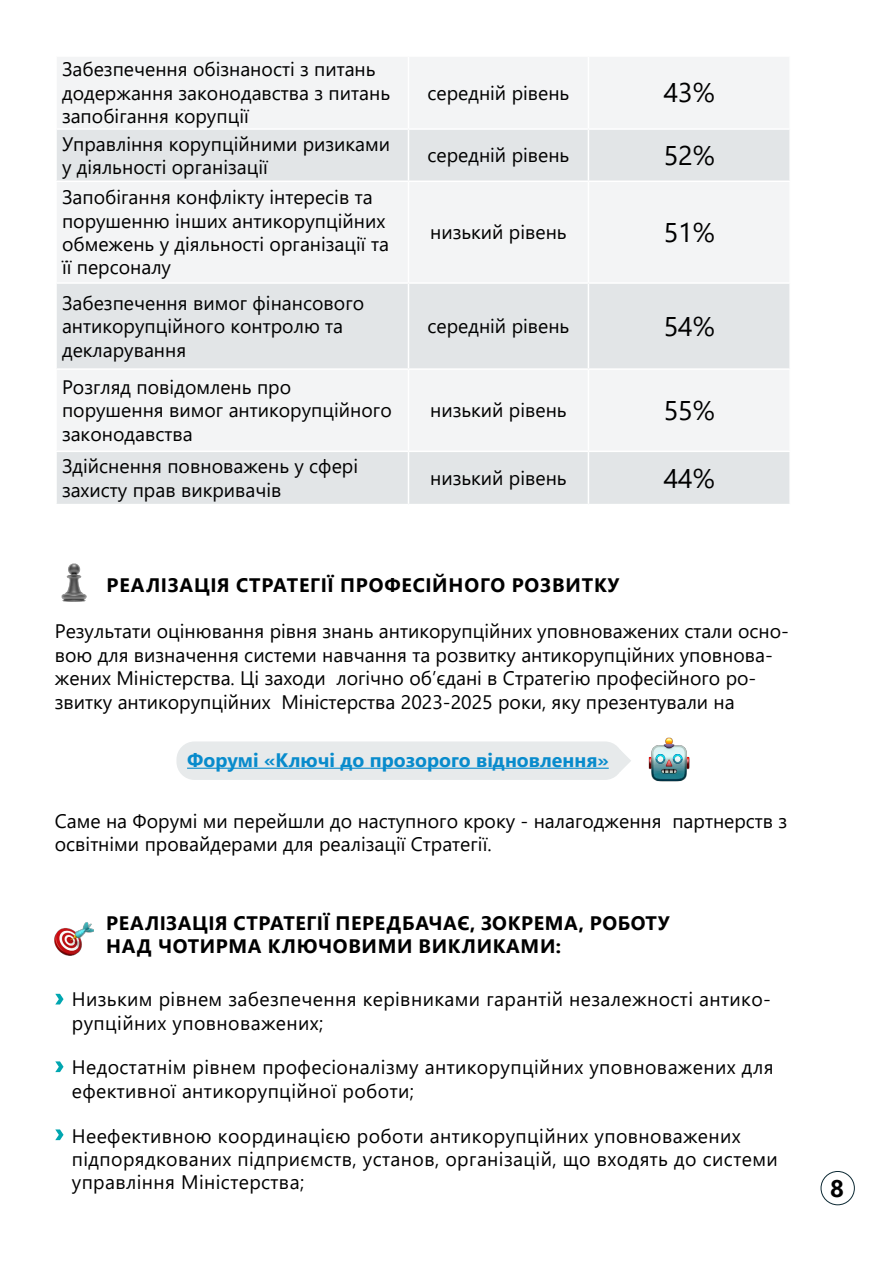
<style>
.page{position:relative;width:893px;height:1263px;background:#fff}
.page>*{position:absolute;margin:0;border:0;box-sizing:border-box;transform-origin:0 0}
.t1{font:27px "Segoe UI";color:#000}
.t2{font:700 24px "Segoe UI";color:#000}
.t3{font:19.5px/23.4px "Segoe UI";color:#000}
.t4{font:19.5px/23.4px "Segoe UI";letter-spacing:.02em;color:#000}
.t5{font:700 19.5px/23.4px "Segoe UI";letter-spacing:.035em;color:#000}
.t6{font:700 19.5px "Segoe UI";color:#088bcc}
</style>
<div class="page">
<div style="left:176px;top:741px;width:447px;height:39px;background:#e7eaeb;border-radius:18px"></div>
<svg style="left:620px;top:751px;width:11px;height:21px"></svg>
<div style="left:57px;top:57px;width:732px;height:71px;background:#f3f4f5"></div>
<svg style="left:57px;top:130px;width:732px;height:374px;fill:#e4e7e8"></svg>
<hr style="left:408px;top:57px;width:1px;height:71px;background:#fff">
<hr style="left:588px;top:57px;width:1px;height:71px;background:#fff">
<hr style="left:408px;top:130px;width:1px;height:51px;background:#fff">
<hr style="left:588px;top:130px;width:1px;height:51px;background:#fff">
<hr style="left:55px;top:181px;width:353px;height:1px;background:#fff">
<hr style="left:408px;top:181px;width:180px;height:1px;background:#fff">
<hr style="left:408px;top:182px;width:1px;height:100px;background:#fff">
<hr style="left:588px;top:181px;width:203px;height:1px;background:#fff">
<hr style="left:588px;top:182px;width:1px;height:100px;background:#fff">
<hr style="left:55px;top:282px;width:353px;height:2px;background:#fff">
<hr style="left:408px;top:282px;width:180px;height:2px;background:#fff">
<hr style="left:408px;top:284px;width:1px;height:84px;background:#fff">
<hr style="left:588px;top:282px;width:203px;height:2px;background:#fff">
<hr style="left:588px;top:284px;width:1px;height:84px;background:#fff">
<hr style="left:55px;top:368px;width:353px;height:2px;background:#fff">
<hr style="left:408px;top:368px;width:180px;height:2px;background:#fff">
<hr style="left:408px;top:370px;width:1px;height:81px;background:#fff">
<hr style="left:588px;top:368px;width:203px;height:2px;background:#fff">
<hr style="left:588px;top:370px;width:1px;height:81px;background:#fff">
<hr style="left:55px;top:451px;width:353px;height:1px;background:#fff">
<hr style="left:408px;top:451px;width:180px;height:1px;background:#fff">
<hr style="left:408px;top:452px;width:1px;height:52px;background:#fff">
<hr style="left:588px;top:451px;width:203px;height:1px;background:#fff">
<hr style="left:588px;top:452px;width:1px;height:52px;background:#fff">
<hr style="left:187px;top:768px;width:422px;height:1px;background:#088bcc">
<svg style="left:55px;top:994px;width:9px;height:10px"></svg>
<svg style="left:55px;top:1061px;width:9px;height:11px"></svg>
<svg style="left:55px;top:1129px;width:9px;height:11px"></svg>
<div style="left:821px;top:1171px;width:34px;height:34px;border:1px solid #0c2933;border-radius:50%"></div>
<img style="left:648px;top:738px;width:42px;height:44px">
<img style="left:61px;top:564px;width:26px;height:38px">
<img style="left:55px;top:922px;width:38px;height:33px">
<p class="t3" style="left:62px;top:56px;width:330px">Забезпечення обізнаності з питань додержання законодавства з питань запобігання корупції</p>
<p class="t3" style="left:427px;top:79px;width:143px">середній рівень</p>
<h1 class="t1" style="left:664px;top:67px;width:53px">43%</h1>
<p class="t3" style="left:62px;top:130px;width:330px">Управління корупційними ризиками у діяльності організації</p>
<p class="t3" style="left:427px;top:142px;width:143px">середній рівень</p>
<h1 class="t1" style="left:664px;top:130px;width:53px">52%</h1>
<p class="t3" style="left:62px;top:184px;width:328px">Запобігання конфлікту інтересів та порушенню інших антикорупційних обмежень у діяльності організації та її персоналу</p>
<p class="t3" style="left:430px;top:219px;width:138px">низький рівень</p>
<h1 class="t1" style="left:664px;top:207px;width:53px">51%</h1>
<p class="t3" style="left:62px;top:289px;width:304px">Забезпечення вимог фінансового антикорупційного контролю та декларування</p>
<p class="t3" style="left:62px;top:374px;width:331px">Розгляд повідомлень про порушення вимог антикорупцій ного законодавства</p>
<p class="t3" style="left:427px;top:313px;width:143px">середній рівень</p>
<h1 class="t1" style="left:664px;top:301px;width:53px">54%</h1>
<p class="t3" style="left:430px;top:397px;width:138px">низький рівень</p>
<h1 class="t1" style="left:664px;top:385px;width:53px">55%</h1>
<p class="t3" style="left:62px;top:453px;width:298px">Здійснення повноважень у сфері захисту прав викривачів</p>
<p class="t3" style="left:430px;top:465px;width:138px">низький рівень</p>
<h1 class="t1" style="left:664px;top:453px;width:53px">44%</h1>
<p class="t5" style="left:107px;top:572px;width:514px">РЕАЛІЗАЦІЯ СТРАТЕГІЇ ПРОФЕСІЙНОГО РОЗВИТКУ</p>
<p class="t3" style="left:55px;top:618px;width:736px">Результати оцінювання рівня знань антикорупційних уповноважених стали осно&shy;вою для визначення системи навчання та розвитку антикорупційних уповнова&shy;жених Міністерства. Ці заходи логічно обʼєдані в Стратегію професійного ро&shy;звитку антикорупційних Міністерства 2023-2025 роки, яку презентували на</p>
<p class="t6" style="left:187px;top:741px;width:423px">Форумі «Ключі до прозорого відновлення»</p>
<p class="t3" style="left:55px;top:807px;width:734px">Саме на Форумі ми перейшли до наступного кроку - налагодження партнерств з освітніми провайдерами для реалізації Стратегії.</p>
<p class="t5" style="left:106px;top:910px;width:565px">РЕАЛІЗАЦІЯ СТРАТЕГІЇ ПЕРЕДБАЧАЄ, ЗОКРЕМА, РОБОТУ<br>НАД ЧОТИРМА КЛЮЧОВИМИ ВИКЛИКАМИ:</p>
<p class="t4" style="left:72px;top:986px;width:701px">Низьким рівнем забезпечення керівниками гарантій незалежності антико&shy;рупцій них уповноважених;</p>
<p class="t4" style="left:72px;top:1054px;width:703px">Недостатнім рівнем професіоналізму антикорупцій них уповноважених для ефективної антикорупцій ної роботи;</p>
<p class="t4" style="left:72px;top:1122px;width:707px">Неефективною координацією роботи антикорупцій них уповноважених підпорядкованих підприємств, установ, організацій, що входять до системи управління Міністерства;</p>
<p class="t2" style="left:830px;top:1166px;width:15px">8</p>
</div>
